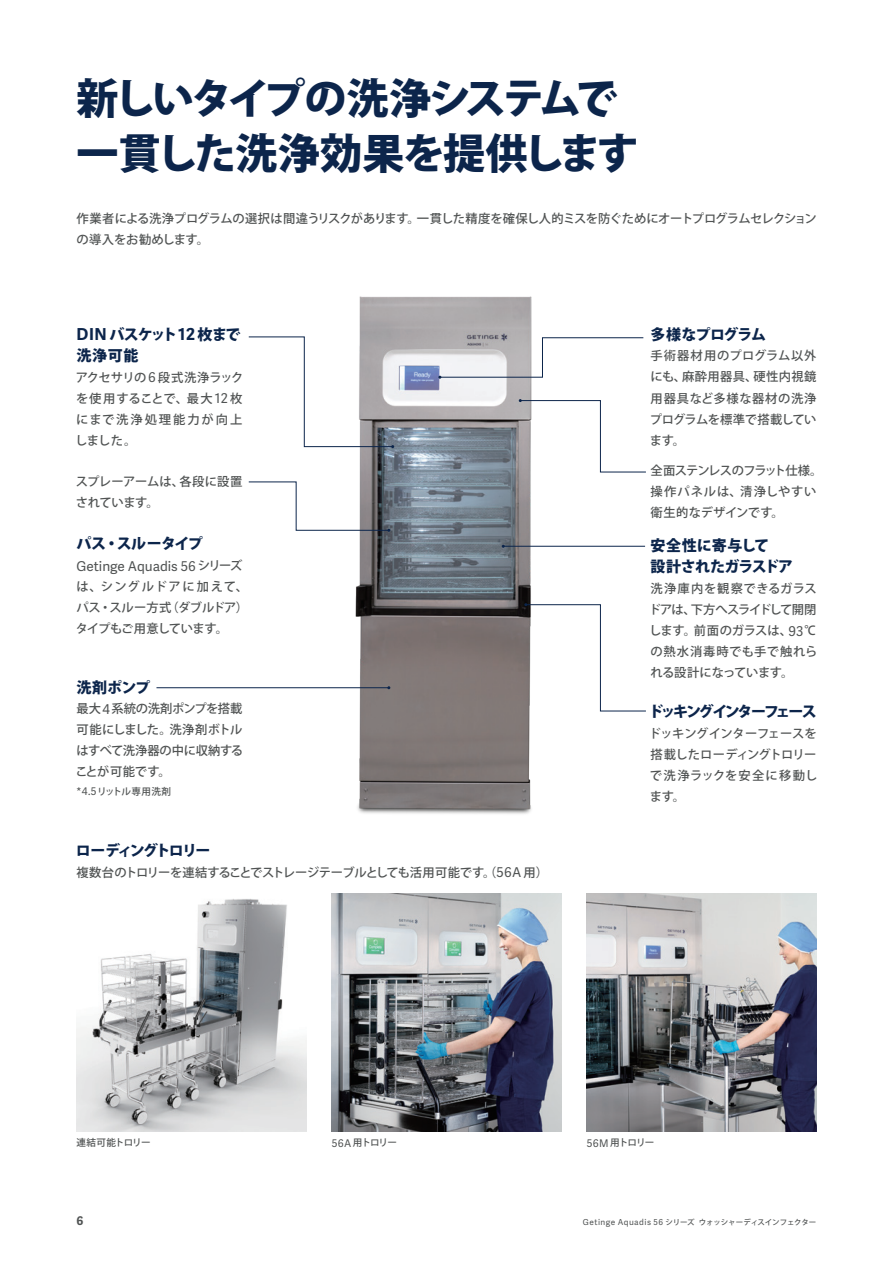
<style>
.page{position:relative;width:893px;height:1263px;background:#fff}
.page>*{position:absolute;margin:0;border:0;box-sizing:border-box;transform-origin:0 0}
.大見出し{font:800 42px "Koz Go Pr 6 N";letter-spacing:-.1em;color:#0c254b}
.大見出し-2{font:800 42px "Koz Go Pr 6 N";letter-spacing:-.04em;color:#0c254b}
.本文_見出し{font:800 15px "Koz Go Pr 6 N";letter-spacing:-.08em;color:#0c254b}
.本文_見出し-2{font:800 15px "Koz Go Pr 6 N";letter-spacing:-.14em;color:#0c254b}
.本文_見出し-3{font:800 15px "Koz Go Pr 6 N";letter-spacing:-.12em;color:#0c254b}
.本文_見出し-4{font:800 15px "Koz Go Pr 6 N";letter-spacing:-.05em;color:#0c254b}
.本文_見出し-5{font:800 15px "Koz Go Pr 6 N";letter-spacing:-.04em;color:#0c254b}
.本文_見出し-6{font:800 15px "Koz Go Pr 6 N";letter-spacing:.01em;color:#0c254b}
.本文{font:13.5px "Adelle Sans";color:#505353}
.本文-2{font:500 12.3px/21px "Koz Go Pr 6 N";letter-spacing:-.015em;color:#505353;text-align:justify}
.本文-3{font:500 12.3px "Koz Go Pr 6 N";letter-spacing:-.04em;color:#505353}
.t1{font:700 12px "Adelle Sans";color:#505353}
.キャプション{font:500 9.6px "Koz Go Pr 6 N";letter-spacing:-.085em;color:#505353}
.キャプション-2{font:500 9.6px "Koz Go Pr 6 N";letter-spacing:.03em;color:#505353}
.t2{font:500 7.5px "Koz Go Pr 6 N";letter-spacing:-.025em;color:#505353}
.s1{font-family:"Adelle Sans";font-weight:700;font-size:16.5px}
.s2{font-family:"Adelle Sans";font-weight:400;font-size:13.5px}
.s3{font-family:"Koz Go Pr 6 N";font-weight:500;font-size:12.3px}
.s4{font-family:"Adelle Sans";font-weight:400;font-size:10.5px}
.s5{font-family:"Adelle Sans";font-weight:400;font-size:8.25px}
</style>
<div class="page">
<img style="left:344px;top:296px;width:212px;height:518px">
<svg style="left:248px;top:336px;width:146px;height:112px"></svg>
<svg style="left:248px;top:481px;width:142px;height:51px"></svg>
<hr style="left:156px;top:687px;width:233px;height:1px;background:#0c254b">
<svg style="left:438px;top:337px;width:206px;height:42px"></svg>
<svg style="left:519px;top:399px;width:127px;height:74px"></svg>
<svg style="left:524px;top:603px;width:122px;height:109px"></svg>
<hr style="left:503px;top:546px;width:142px;height:1px;background:#0c254b">
<img style="left:77px;top:899px;width:229px;height:232px">
<img style="left:332px;top:893px;width:229px;height:238px">
<img style="left:587px;top:893px;width:229px;height:238px">
<p class="大見出し" style="left:77px;top:75px;width:542px">新しいタイプの洗浄システムで</p>
<p class="大見出し-2" style="left:77px;top:130px;width:564px">一貫した洗浄効果を提供します</p>
<p class="本文-2" style="left:76px;top:209px;width:742px">作業者による洗浄プログラムの選択は間違うリスクがあります。一貫した精度を確保し人的ミスを防ぐためにオートプログラムセレクションの導入をお勧めします。</p>
<p class="本文_見出し" style="left:77px;top:326px;width:166px"><span class="s1">DIN</span> バスケット<span class="s1">12</span> 枚まで</p>
<p class="本文_見出し" style="left:77px;top:347px;width:63px">洗浄可能</p>
<p class="本文-2" style="left:75px;top:367px;width:170px">アクセサリの <span class="s2">6</span> 段式洗浄ラックを使用することで、最大<span class="s2">12</span>枚にまで洗浄処理能力が向上しました。</p>
<p class="本文-2" style="left:76px;top:471px;width:168px">スプレーアームは、各段に設置されています。</p>
<p class="本文_見出し-5" style="left:77px;top:535px;width:128px">パス・スルータイプ</p>
<p class="本文" style="left:77px;top:556px;width:167px">Getinge Aquadis 56 <span class="s3">シリーズ</span></p>
<p class="本文-2" style="left:76px;top:576px;width:174px">は、シングルドアに加えて、パス・スルー方式（ダブルドア）タイプもご用意しています。</p>
<p class="本文_見出し" style="left:77px;top:679px;width:75px">洗剤ポンプ</p>
<p class="本文-2" style="left:75px;top:699px;width:169px">最大<span class="s2">4</span>系統の洗剤ポンプを搭載可能にしました。洗浄剤ボトルはすべて洗浄器の中に収納することが可能です。</p>
<p class="キャプション-2" style="left:77px;top:786px;width:96px"><span class="s4">*4.5</span>リットル専用洗剤</p>
<p class="本文_見出し-3" style="left:76px;top:842px;width:136px">ローディングトロリー</p>
<p class="本文-3" style="left:77px;top:865px;width:473px">複数台のトロリーを連結することでストレージテーブルとしても活用可能です。（<span class="s2">56A</span> 用）</p>
<p class="本文_見出し" style="left:651px;top:326px;width:117px">多様なプログラム</p>
<p class="本文-2" style="left:650px;top:346px;width:168px">手術器材用のプログラム以外にも、麻酔用器具、硬性内視鏡用器具など多様な器材の洗浄プログラムを標準で搭載しています。</p>
<p class="本文-2" style="left:651px;top:460px;width:173px;text-align:left">全面ステンレスのフラット仕様。操作パネルは、清浄しやすい衛生的なデザインです。</p>
<p class="本文_見出し-6" style="left:651px;top:537px;width:120px">安全性に寄与して</p>
<p class="本文_見出し-4" style="left:651px;top:558px;width:144px">設計されたガラスドア</p>
<p class="本文-2" style="left:649px;top:579px;width:170px">洗浄庫内を観察できるガラスドアは、下方へスライドして開閉します。前面のガラスは、<span class="s2">93</span>℃の熱水消毒時でも手で触れられる設計になっています。</p>
<p class="本文_見出し-2" style="left:648px;top:703px;width:170px">ドッキングインターフェース</p>
<p class="本文-2" style="left:649px;top:723px;width:170px">ドッキングインターフェースを搭載したローディングトロリーで洗浄ラックを安全に移動します。</p>
<p class="キャプション" style="left:77px;top:1137px;width:76px">連結可能トロリー</p>
<p class="キャプション" style="left:332px;top:1137px;width:67px"><span class="s4">56A</span>用トロリー</p>
<p class="キャプション" style="left:587px;top:1137px;width:69px"><span class="s4">56M</span> 用トロリー</p>
<p class="t1" style="left:77px;top:1211px;width:8px">6</p>
<p class="t2" style="left:583px;top:1218px;width:235px"><span class="s5">Getinge Aquadis 56</span> シリーズ ウォッシャーディスインフェクター</p>
</div>
